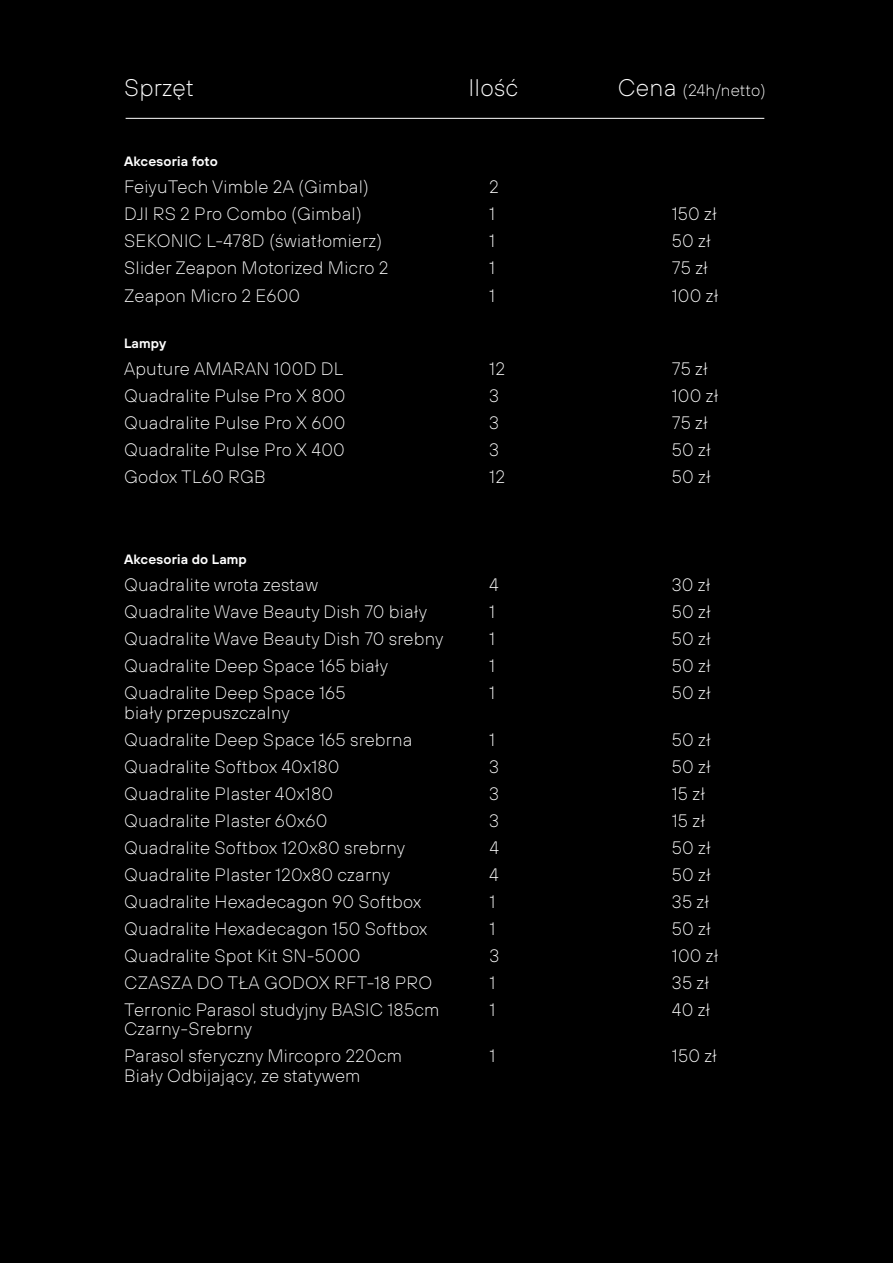
<style>
.page{position:relative;width:893px;height:1263px;background:#000}
.page>*{position:absolute;margin:0;border:0;box-sizing:border-box;transform-origin:0 0}
.t1{font:200 24px "TT Hoves";letter-spacing:.01em;color:#fff}
.t2{font:200 18px/27px "TT Hoves";letter-spacing:.01em;color:#fff}
.t3{font:200 16.5px "TT Hoves";color:#fff}
.t4{font:600 13.5px "TT Hoves";letter-spacing:.01em;color:#fff}
.s1{font-size:24px}
</style>
<div class="page">
<hr style="left:126px;top:118px;width:638px;height:1px;background:#fff">
<h1 class="t1" style="left:124px;top:73px;width:71px">Sprzęt</h1>
<h1 class="t1" style="left:468px;top:73px;width:52px">Ilość</h1>
<p class="t3" style="left:618px;top:80px;width:150px"><span class="s1">Cena</span> (24h/netto)</p>
<p class="t4" style="left:124px;top:153px;width:95px">Akcesoria foto</p>
<p class="t2" style="left:124px;top:173px;width:246px">FeiyuTech Vimble 2A (Gimbal)</p>
<p class="t2" style="left:489px;top:173px;width:11px">2</p>
<p class="t2" style="left:124px;top:200px;width:239px">DJI RS 2 Pro Combo (Gimbal)</p>
<p class="t2" style="left:489px;top:200px;width:7px">1</p>
<p class="t2" style="left:672px;top:200px;width:47px">150 zł</p>
<p class="t2" style="left:124px;top:227px;width:260px">SEKONIC L-478D (światłomierz)</p>
<p class="t2" style="left:489px;top:227px;width:7px">1</p>
<p class="t2" style="left:672px;top:227px;width:41px">50 zł</p>
<p class="t2" style="left:124px;top:254px;width:266px">Slider Zeapon Motorized Micro 2</p>
<p class="t2" style="left:489px;top:254px;width:7px">1</p>
<p class="t2" style="left:672px;top:254px;width:38px">75 zł</p>
<p class="t2" style="left:124px;top:281px;width:178px">Zeapon Micro 2 E600</p>
<p class="t2" style="left:489px;top:281px;width:7px">1</p>
<p class="t2" style="left:672px;top:281px;width:48px">100 zł</p>
<p class="t4" style="left:124px;top:334px;width:44px">Lampy</p>
<p class="t2" style="left:124px;top:355px;width:221px">Aputure AMARAN 100D DL</p>
<p class="t2" style="left:489px;top:355px;width:17px">12</p>
<p class="t2" style="left:672px;top:355px;width:38px">75 zł</p>
<p class="t2" style="left:124px;top:382px;width:223px">Quadralite Pulse Pro X 800</p>
<p class="t2" style="left:489px;top:382px;width:11px">3</p>
<p class="t2" style="left:672px;top:382px;width:48px">100 zł</p>
<p class="t2" style="left:124px;top:409px;width:223px">Quadralite Pulse Pro X 600</p>
<p class="t2" style="left:489px;top:409px;width:11px">3</p>
<p class="t2" style="left:672px;top:409px;width:38px">75 zł</p>
<p class="t2" style="left:124px;top:436px;width:222px">Quadralite Pulse Pro X 400</p>
<p class="t2" style="left:489px;top:436px;width:11px">3</p>
<p class="t2" style="left:672px;top:436px;width:41px">50 zł</p>
<p class="t2" style="left:124px;top:463px;width:143px">Godox TL60 RGB</p>
<p class="t2" style="left:489px;top:463px;width:17px">12</p>
<p class="t2" style="left:672px;top:463px;width:41px">50 zł</p>
<p class="t4" style="left:124px;top:550px;width:124px">Akcesoria do Lamp</p>
<p class="t2" style="left:124px;top:571px;width:196px">Quadralite wrota zestaw</p>
<p class="t2" style="left:489px;top:571px;width:11px">4</p>
<p class="t2" style="left:672px;top:571px;width:40px">30 zł</p>
<p class="t2" style="left:124px;top:598px;width:304px">Quadralite Wave Beauty Dish 70 biały</p>
<p class="t2" style="left:489px;top:598px;width:7px">1</p>
<p class="t2" style="left:672px;top:598px;width:41px">50 zł</p>
<p class="t2" style="left:124px;top:625px;width:321px">Quadralite Wave Beauty Dish 70 srebny</p>
<p class="t2" style="left:489px;top:625px;width:7px">1</p>
<p class="t2" style="left:672px;top:625px;width:41px">50 zł</p>
<p class="t2" style="left:124px;top:652px;width:265px">Quadralite Deep Space 165 biały</p>
<p class="t2" style="left:489px;top:652px;width:7px">1</p>
<p class="t2" style="left:672px;top:652px;width:41px">50 zł</p>
<p class="t2" style="left:124px;top:679px;width:223px">Quadralite Deep Space 165</p>
<p class="t2" style="left:489px;top:679px;width:7px">1</p>
<p class="t2" style="left:672px;top:679px;width:41px">50 zł</p>
<p class="t2" style="left:124px;top:698px;width:290px">biały przepuszczalny<br>Quadralite Deep Space 165 srebrna</p>
<p class="t2" style="left:489px;top:725px;width:7px">1</p>
<p class="t2" style="left:672px;top:725px;width:41px">50 zł</p>
<p class="t2" style="left:124px;top:752px;width:217px">Quadralite Softbox 40x180</p>
<p class="t2" style="left:489px;top:752px;width:11px">3</p>
<p class="t2" style="left:672px;top:752px;width:41px">50 zł</p>
<p class="t2" style="left:124px;top:779px;width:210px">Quadralite Plaster 40x180</p>
<p class="t2" style="left:489px;top:779px;width:11px">3</p>
<p class="t2" style="left:672px;top:779px;width:35px">15 zł</p>
<p class="t2" style="left:124px;top:806px;width:205px">Quadralite Plaster 60x60</p>
<p class="t2" style="left:489px;top:806px;width:11px">3</p>
<p class="t2" style="left:672px;top:806px;width:35px">15 zł</p>
<p class="t2" style="left:124px;top:833px;width:282px">Quadralite Softbox 120x80 srebrny</p>
<p class="t2" style="left:489px;top:833px;width:11px">4</p>
<p class="t2" style="left:672px;top:833px;width:41px">50 zł</p>
<p class="t2" style="left:124px;top:860px;width:267px">Quadralite Plaster 120x80 czarny</p>
<p class="t2" style="left:489px;top:860px;width:11px">4</p>
<p class="t2" style="left:672px;top:860px;width:41px">50 zł</p>
<p class="t2" style="left:124px;top:887px;width:298px">Quadralite Hexadecagon 90 Softbox</p>
<p class="t2" style="left:489px;top:887px;width:7px">1</p>
<p class="t2" style="left:672px;top:887px;width:39px">35 zł</p>
<p class="t2" style="left:124px;top:914px;width:305px">Quadralite Hexadecagon 150 Softbox</p>
<p class="t2" style="left:489px;top:914px;width:7px">1</p>
<p class="t2" style="left:672px;top:914px;width:41px">50 zł</p>
<p class="t2" style="left:124px;top:941px;width:238px">Quadralite Spot Kit SN-5000</p>
<p class="t2" style="left:489px;top:941px;width:11px">3</p>
<p class="t2" style="left:672px;top:941px;width:48px">100 zł</p>
<p class="t2" style="left:124px;top:968px;width:310px">CZASZA DO TŁA GODOX RFT-18 PRO</p>
<p class="t2" style="left:489px;top:968px;width:7px">1</p>
<p class="t2" style="left:672px;top:968px;width:39px">35 zł</p>
<p class="t2" style="left:124px;top:995px;width:317px">Terronic Parasol studyjny BASIC 185cm</p>
<p class="t2" style="left:489px;top:995px;width:7px">1</p>
<p class="t2" style="left:672px;top:995px;width:40px">40 zł</p>
<p class="t2" style="left:124px;top:1015px;width:279px">Czarny-Srebrny<br>Parasol sferyczny Mircopro 220cm</p>
<p class="t2" style="left:489px;top:1042px;width:7px">1</p>
<p class="t2" style="left:672px;top:1042px;width:47px">150 zł</p>
<p class="t2" style="left:124px;top:1061px;width:238px">Biały Odbijający, ze statywem</p>
</div>
